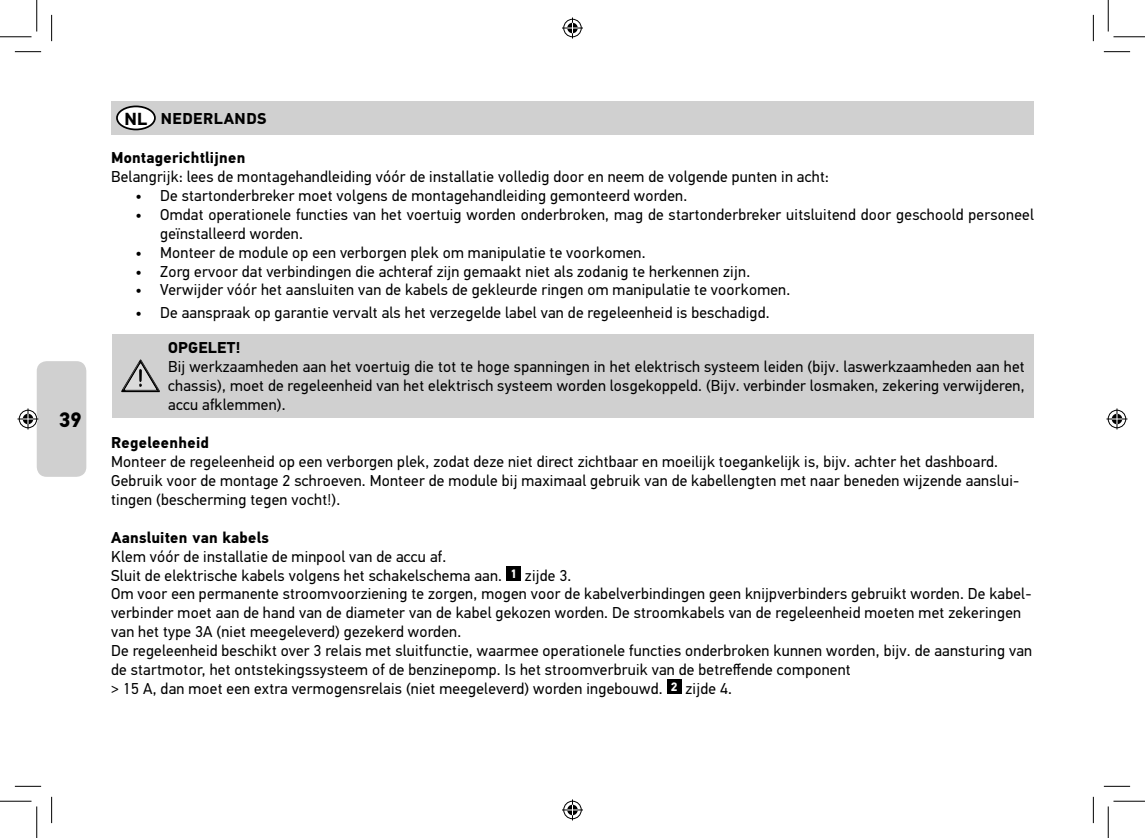
<style>
.page{position:relative;width:1145px;height:838px;background:#fff}
.page>*{position:absolute;margin:0;border:0;box-sizing:border-box;transform-origin:0 0}
.t1{font:700 21px "Hella DIN Universal";color:#000}
.t2{font:15.75px/18.9px "Hella DIN Universal";letter-spacing:.015em;color:#000}
.t3{font:700 15.75px "Hella DIN Universal";letter-spacing:.015em;color:#000}
.t4{font:700 15.75px "Hella DIN Universal";letter-spacing:.035em;color:#000}
.s1{font-size:17.5px}
</style>
<div class="page">
<div style="left:37px;top:361px;width:49px;height:116px;background:#d0d0d0;border-radius:10px"></div>
<div style="left:111px;top:101px;width:923px;height:33px;background:#d0d0d0"></div>
<div style="left:117px;top:106px;width:38px;height:23px;background:#fff;border-radius:50%"></div>
<div style="left:116px;top:105px;width:40px;height:25px;border:2px solid #000;border-radius:50%"></div>
<div style="left:506px;top:565px;width:15px;height:15px;background:#000"></div>
<div style="left:667px;top:679px;width:15px;height:15px;background:#000"></div>
<div style="left:112px;top:334px;width:922px;height:83px;background:#d0d0d0"></div>
<svg style="left:121px;top:359px;width:39px;height:33px"></svg>
<svg style="left:141px;top:360px;width:19px;height:31px"></svg>
<svg style="left:15px;top:51px;width:26px;height:1px"></svg>
<svg style="left:1104px;top:51px;width:26px;height:1px"></svg>
<svg style="left:15px;top:786px;width:26px;height:1px"></svg>
<svg style="left:1104px;top:786px;width:26px;height:1px"></svg>
<svg style="left:51px;top:15px;width:1px;height:26px"></svg>
<svg style="left:51px;top:796px;width:1px;height:27px"></svg>
<svg style="left:1093px;top:15px;width:1px;height:26px"></svg>
<svg style="left:1093px;top:796px;width:1px;height:27px"></svg>
<hr style="left:0;top:36px;width:32px;height:1px;background:#000">
<hr style="left:1113px;top:36px;width:32px;height:1px;background:#000">
<hr style="left:0;top:800px;width:32px;height:1px;background:#000">
<hr style="left:1113px;top:800px;width:32px;height:1px;background:#000">
<hr style="left:36px;top:0;width:1px;height:32px;background:#000">
<hr style="left:36px;top:806px;width:1px;height:31px;background:#000">
<hr style="left:1108px;top:0;width:1px;height:32px;background:#000">
<hr style="left:1108px;top:806px;width:1px;height:31px;background:#000">
<svg style="left:562px;top:18px;width:21px;height:21px"></svg>
<svg style="left:562px;top:799px;width:21px;height:21px"></svg>
<svg style="left:18px;top:408px;width:21px;height:21px"></svg>
<svg style="left:1106px;top:408px;width:21px;height:21px"></svg>
<h1 class="t1" style="left:59px;top:412px;width:25px">39</h1>
<p class="t4" style="left:125px;top:112px;width:143px"><span class="s1">NL</span> NEDERLANDS</p>
<p class="t3" style="left:111px;top:152px;width:136px">Montagerichtlijnen</p>
<p class="t2" style="left:111px;top:168px;width:719px">Belangrijk: lees de montagehandleiding vóór de installatie volledig door en neem de volgende punten in acht:</p>
<p class="t2" style="left:136px;top:187px;width:553px">• De startonderbreker moet volgens de montagehandleiding gemonteerd worden.</p>
<p class="t2" style="left:160px;top:206px;width:875px;text-indent:-24px">• Omdat operationele functies van het voertuig worden onderbroken, mag de startonderbreker uitsluitend door geschoold personeel geïnstalleerd worden.</p>
<p class="t2" style="left:136px;top:244px;width:511px">• Monteer de module op een verborgen plek om manipulatie te voorkomen.</p>
<p class="t2" style="left:136px;top:263px;width:616px">• Zorg ervoor dat verbindingen die achteraf zijn gemaakt niet als zodanig te herkennen zijn.</p>
<p class="t2" style="left:136px;top:282px;width:656px">• Verwijder vóór het aansluiten van de kabels de gekleurde ringen om manipulatie te voorkomen.</p>
<p class="t2" style="left:136px;top:304px;width:636px">• De aanspraak op garantie vervalt als het verzegelde label van de regeleenheid is beschadigd.</p>
<p class="t3" style="left:168px;top:342px;width:74px">OPGELET!</p>
<p class="t2" style="left:168px;top:359px;width:858px;text-align:justify">Bij werkzaamheden aan het voertuig die tot te hoge spanningen in het elektrisch systeem leiden (bijv. laswerkzaamheden aan het chassis), moet de regeleenheid van het elektrisch systeem worden losgekoppeld. (Bijv. verbinder losmaken, zekering verwijderen, accu afklemmen).</p>
<p class="t3" style="left:111px;top:437px;width:99px">Regeleenheid</p>
<p class="t2" style="left:111px;top:453px;width:910px">Monteer de regeleenheid op een verborgen plek, zodat deze niet direct zichtbaar en moeilijk toegankelijk is, bijv. achter het dashboard.<br>Gebruik voor de montage 2 schroeven. Monteer de module bij maximaal gebruik van de kabellengten met naar beneden wijzende aanslui&shy;tingen (bescherming tegen vocht!).</p>
<p class="t3" style="left:111px;top:531px;width:159px">Aansluiten van kabels</p>
<p class="t2" style="left:111px;top:548px;width:923px">Klem vóór de installatie de minpool van de accu af.<br>Sluit de elektrische kabels volgens het schakelschema aan. <sup>1</sup> zijde 3.<br>Om voor een permanente stroomvoorziening te zorgen, mogen voor de kabelverbindingen geen knijpverbinders gebruikt worden. De kabel&shy;verbinder moet aan de hand van de diameter van de kabel gekozen worden. De stroomkabels van de regeleenheid moeten met zekeringen van het type 3A (niet meegeleverd) gezekerd worden.<br>De regeleenheid beschikt over 3 relais met sluitfunctie, waarmee operationele functies onderbroken kunnen worden, bijv. de aansturing van de startmotor, het ontstekingssysteem of de benzinepomp. Is het stroomverbruik van de betreffende component<br>&gt; 15 A, dan moet een extra vermogensrelais (niet meegeleverd) worden ingebouwd. <sup>2</sup> zijde 4.</p>
</div>
